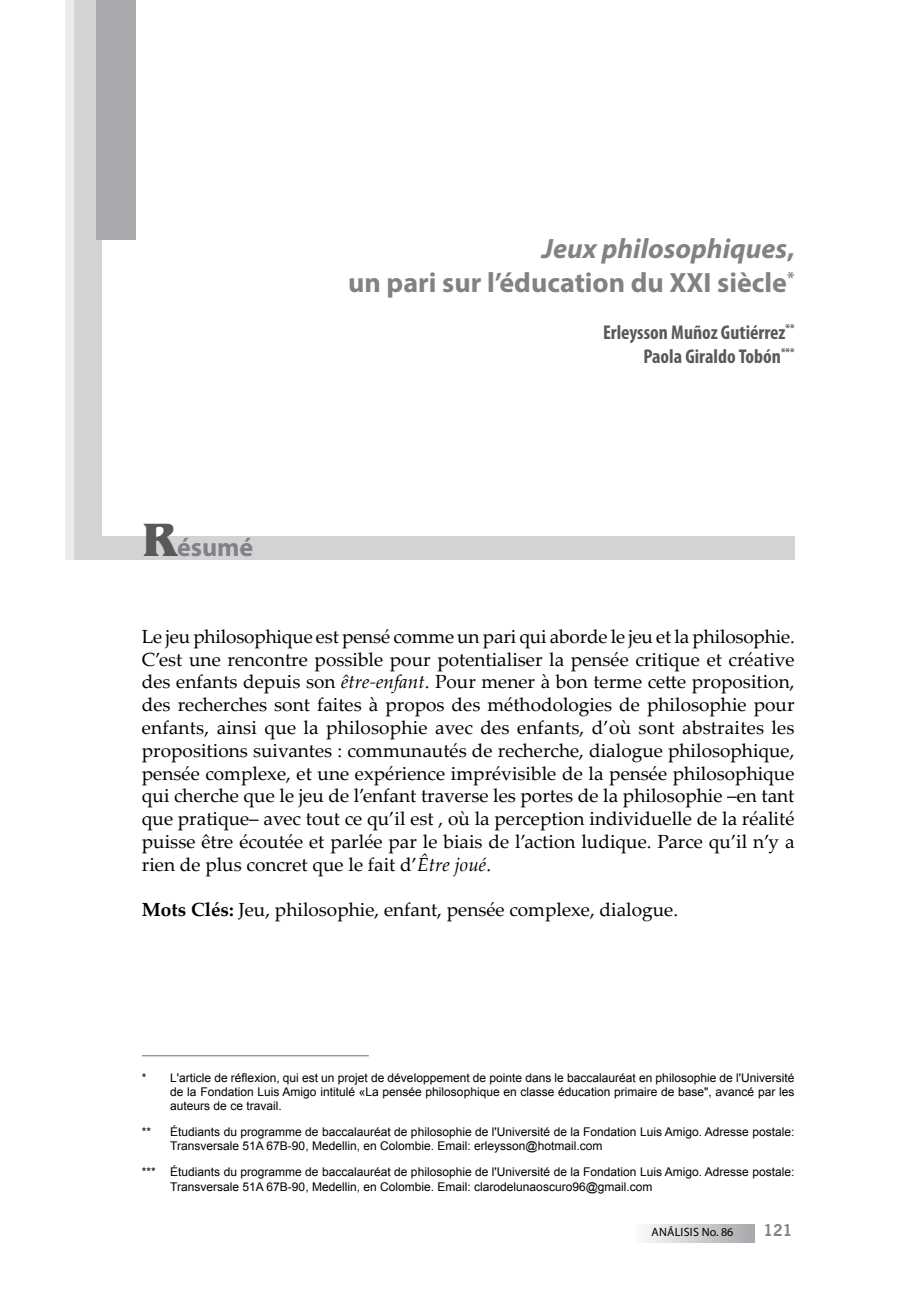
<style>
.page{position:relative;width:908px;height:1304px;background:#fff}
.page>*{position:absolute;margin:0;border:0;box-sizing:border-box;transform-origin:0 0}
.t1{font:700 28px/33.6px "Myriad Pro";color:#808285;text-align:right}
.t2{font:700 26px "Myriad Pro";color:#808285}
.t3{font:700 condensed 20px/24px "Myriad Pro";color:#58595b;text-align:right}
.t4{font:19px/22.8px "Palatino Linotype";color:#000;text-align:justify}
.t5{font:700 16px "News Gothic BT";color:#808285}
.t6{font:12px/14.4px "Arial";color:#000}
.t7{font:12px "Myriad Pro";letter-spacing:.02em;color:#000}
.s1{font-family:"Benguiat IT Cby BT";font-size:48px;color:#58595b}
.s2{font-style:italic}
.s3{color:#fff}
.s4{font-weight:700}
</style>
<div class="page">
<div style="left:633px;top:1224px;width:121px;height:19px;background:linear-gradient(to right,#fcfdfd,#a7a9ac)"></div>
<div style="left:83px;top:536px;width:711px;height:24px;background:#d1d3d4"></div>
<div style="left:71px;top:0;width:31px;height:560px;background:#d1d3d4"></div>
<div style="left:65px;top:0;width:8px;height:560px;background:#ebebec"></div>
<div style="left:96px;top:0;width:40px;height:239px;background:#a7a9ac"></div>
<hr style="left:142px;top:1055px;width:227px;height:1px;background:#6d6e71">
<h2 class="t2" style="left:142px;top:531px;width:113px"><span class="s1">R</span>ésumé</h2>
<h1 class="t1" style="left:348px;top:231px;width:447px"><span class="s2">Jeux philosophiques</span>,<br>un pari sur l’éducation du XXI siècle<sup>*</sup></h1>
<p class="t3" style="left:585px;top:319px;width:210px"><span class="s3">13</span>Erleysson Muñoz Gutiérrez<sup>**<br></sup><span class="s3">14</span>Paola Giraldo Tobón<sup>***</sup></p>
<p class="t4" style="left:142px;top:624px;width:654px">Le jeu philosophique est pensé comme un pari qui aborde le jeu et la philosophie.<br>C’est une rencontre possible pour potentialiser la pensée critique et créative des enfants depuis son <span class="s2">être-enfant</span>. Pour mener à bon terme cette proposition, des recherches sont faites à propos des méthodologies de philosophie pour enfants, ainsi que la philosophie avec des enfants, d’où sont abstraites les propositions suivantes : communautés de recherche, dialogue philosophique, pensée complexe, et une expérience imprévisible de la pensée philosophique qui cherche que le jeu de l’enfant traverse les portes de la philosophie –en tant que pratique– avec tout ce qu’il est , où la perception individuelle de la réalité puisse être écoutée et parlée par le biais de l’action ludique. Parce qu’il n’y a rien de plus concret que le fait d’<span class="s2">Être joué</span>.</p>
<p class="t4" style="left:142px;top:898px;width:537px"><span class="s4">Mots Clés:</span> Jeu, philosophie, enfant, pensée complexe, dialogue.</p>
<p class="t6" style="left:170px;top:1070px;width:625px;text-align:justify;text-indent:-28px">* L'article de réflexion, qui est un projet de développement de pointe dans le baccalauréat en philosophie de l'Université de la Fondation Luis Amigo intitulé «La pensée philosophique en classe éducation primaire de base", avancé par les auteurs de ce travail.</p>
<p class="t6" style="left:142px;top:1125px;width:11px">**</p>
<p class="t6" style="left:170px;top:1125px;width:625px">Étudiants du programme de baccalauréat de philosophie de l'Université de la Fondation Luis Amigo. Adresse postale:<br>Transversale 51A 67B-90, Medellin, en Colombie. Email: erleysson@hotmail.com</p>
<p class="t6" style="left:170px;top:1165px;width:625px;text-indent:-28px">*** Étudiants du programme de baccalauréat de philosophie de l'Université de la Fondation Luis Amigo. Adresse postale:<br>Transversale 51A 67B-90, Medellin, en Colombie. Email: clarodelunaoscuro96@gmail.com</p>
<p class="t7" style="left:651px;top:1225px;width:83px">ANÁLISIS No. 86</p>
<p class="t5" style="left:763px;top:1221px;width:31px">121</p>
</div>
